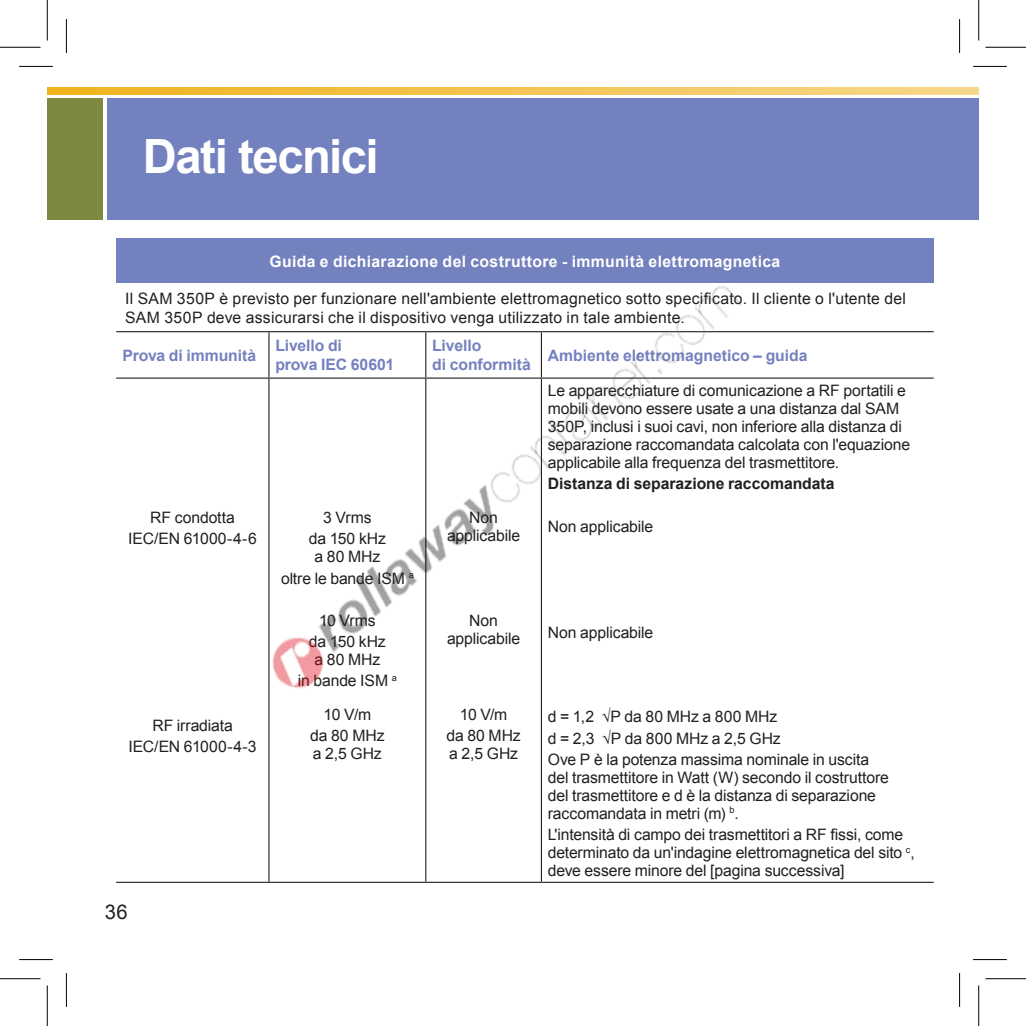
<style>
.page{position:relative;width:1026px;height:1026px;background:#fff}
.page>*{position:absolute;margin:0;border:0;box-sizing:border-box;transform-origin:0 0}
.t1{font:700 47.25px "Arial";letter-spacing:-.035em;color:#fff}
.t2{font:20.25px "Arial";color:#231f20}
.t3{font:15.75px/21.2px "Arial";letter-spacing:-.01em;color:#231f20;text-align:center}
.t4{font:15.75px/18.9px "Arial";letter-spacing:.015em;color:#231f20}
.t5{font:700 15.75px/18.9px "Arial";letter-spacing:-.005em;color:#7481bf}
.t6{font:700 15.75px "Arial";letter-spacing:.025em;color:#fff}
.t7{font:700 15.75px "Arial";color:#231f20}
</style>
<div class="page">
<div style="left:107px;top:98px;width:871px;height:121px;background:#7481bf"></div>
<svg style="left:47px;top:87px;width:931px;height:8px;background:#f3c453"></svg>
<div style="left:47px;top:98px;width:55px;height:121px;background:#7e883e"></div>
<div style="left:116px;top:239px;width:817px;height:44px;background:#7481bf"></div>
<hr style="left:116px;top:331px;width:153px;height:1px;background:#231f20">
<hr style="left:541px;top:331px;width:392px;height:1px;background:#231f20">
<hr style="left:116px;top:377px;width:153px;height:2px;background:#231f20">
<hr style="left:541px;top:377px;width:392px;height:2px;background:#231f20">
<hr style="left:116px;top:881px;width:153px;height:2px;background:#231f20">
<hr style="left:541px;top:881px;width:392px;height:2px;background:#231f20">
<hr style="left:19px;top:66px;width:34px;height:1px;background:#000">
<hr style="left:973px;top:66px;width:34px;height:1px;background:#000">
<hr style="left:19px;top:959px;width:34px;height:1px;background:#000">
<hr style="left:973px;top:959px;width:34px;height:1px;background:#000">
<hr style="left:66px;top:19px;width:1px;height:34px;background:#000">
<hr style="left:66px;top:973px;width:1px;height:34px;background:#000">
<hr style="left:959px;top:19px;width:1px;height:34px;background:#000">
<hr style="left:959px;top:973px;width:1px;height:34px;background:#000">
<hr style="left:0;top:47px;width:40px;height:1px;background:#000">
<hr style="left:985px;top:47px;width:41px;height:1px;background:#000">
<hr style="left:0;top:978px;width:40px;height:1px;background:#000">
<hr style="left:985px;top:978px;width:41px;height:1px;background:#000">
<hr style="left:47px;top:0;width:1px;height:40px;background:#000">
<hr style="left:47px;top:985px;width:1px;height:41px;background:#000">
<hr style="left:978px;top:0;width:1px;height:40px;background:#000">
<hr style="left:978px;top:985px;width:1px;height:41px;background:#000">
<img style="left:192px;top:219px;width:641px;height:664px">
<h1 class="t1" style="left:143px;top:125px;width:237px">Dati tecnici</h1>
<p class="t6" style="left:269px;top:251px;width:512px">Guida e dichiarazione del costruttore - immunità elettromagnetica</p>
<p class="t4" style="left:125px;top:289px;width:782px">Il SAM 350P è previsto per funzionare nell'ambiente elettromagnetico sotto specificato. Il cliente o l'utente del<br>SAM 350P deve assicurarsi che il dispositivo venga utilizzato in tale ambiente.</p>
<p class="t5" style="left:123px;top:346px;width:135px">Prova di immunità</p>
<p class="t5" style="left:275px;top:337px;width:121px">Livello di<br>prova IEC 60601</p>
<p class="t5" style="left:432px;top:337px;width:100px">Livello<br>di conformità</p>
<p class="t5" style="left:548px;top:346px;width:261px">Ambiente elettromagnetico – guida</p>
<p class="t3" style="left:128px;top:507px;width:130px">RF condotta<br>IEC/EN 61000-4-6</p>
<p class="t3" style="left:129px;top:714px;width:130px">RF irradiata<br>IEC/EN 61000-4-3</p>
<p class="t3" style="left:309px;top:507px;width:78px">3 Vrms<br>da 150 kHz</p>
<p class="t3" style="left:281px;top:546px;width:134px">a 80 MHz<br>oltre le bande ISM <sup>a</sup></p>
<p class="t3" style="left:309px;top:610px;width:78px">10 Vrms da 150 kHz</p>
<p class="t3" style="left:298px;top:649px;width:100px">a 80 MHz<br>in bande ISM <sup>a</sup></p>
<p class="t3" style="left:310px;top:704px;width:76px">10 V/m<br>da 80 MHz</p>
<p class="t3" style="left:313px;top:743px;width:70px">a 2,5 GHz</p>
<p class="t2" style="left:105px;top:898px;width:24px">36</p>
<p class="t3" style="left:447px;top:509px;width:75px;line-height:18px">Non applicabile</p>
<p class="t3" style="left:548px;top:381px;width:364px;line-height:18px;text-align:left">Le apparecchiature di comunicazione a RF portatili e mobili devono essere usate a una distanza dal SAM 350P, inclusi i suoi cavi, non inferiore alla distanza di separazione raccomandata calcolata con l'equazione applicabile alla frequenza del trasmettitore.</p>
<p class="t7" style="left:548px;top:473px;width:288px">Distanza di separazione raccomandata</p>
<p class="t3" style="left:548px;top:515px;width:107px">Non applicabile</p>
<p class="t3" style="left:447px;top:611px;width:75px;line-height:18px">Non applicabile</p>
<p class="t3" style="left:446px;top:704px;width:76px">10 V/m<br>da 80 MHz</p>
<p class="t3" style="left:449px;top:743px;width:70px">a 2,5 GHz</p>
<p class="t3" style="left:548px;top:621px;width:107px">Non applicabile</p>
<p class="t3" style="left:548px;top:706px;width:323px;text-align:left">d = 1,2 √P da 80 MHz a 800 MHz<br>d = 2,3 √P da 800 MHz a 2,5 GHz<br>Ove P è la potenza massima nominale in uscita</p>
<p class="t3" style="left:548px;top:768px;width:343px;line-height:18px;text-align:left">del trasmettitore in Watt (W) secondo il costruttore del trasmettitore e d è la distanza di separazione raccomandata in metri (m) <sup>b</sup>.</p>
<p class="t3" style="left:548px;top:825px;width:368px;line-height:18px;text-align:left">L'intensità di campo dei trasmettitori a RF fissi, come determinato da un'indagine elettromagnetica del sito <sup>c</sup>, deve essere minore del [pagina successiva]</p>
</div>
